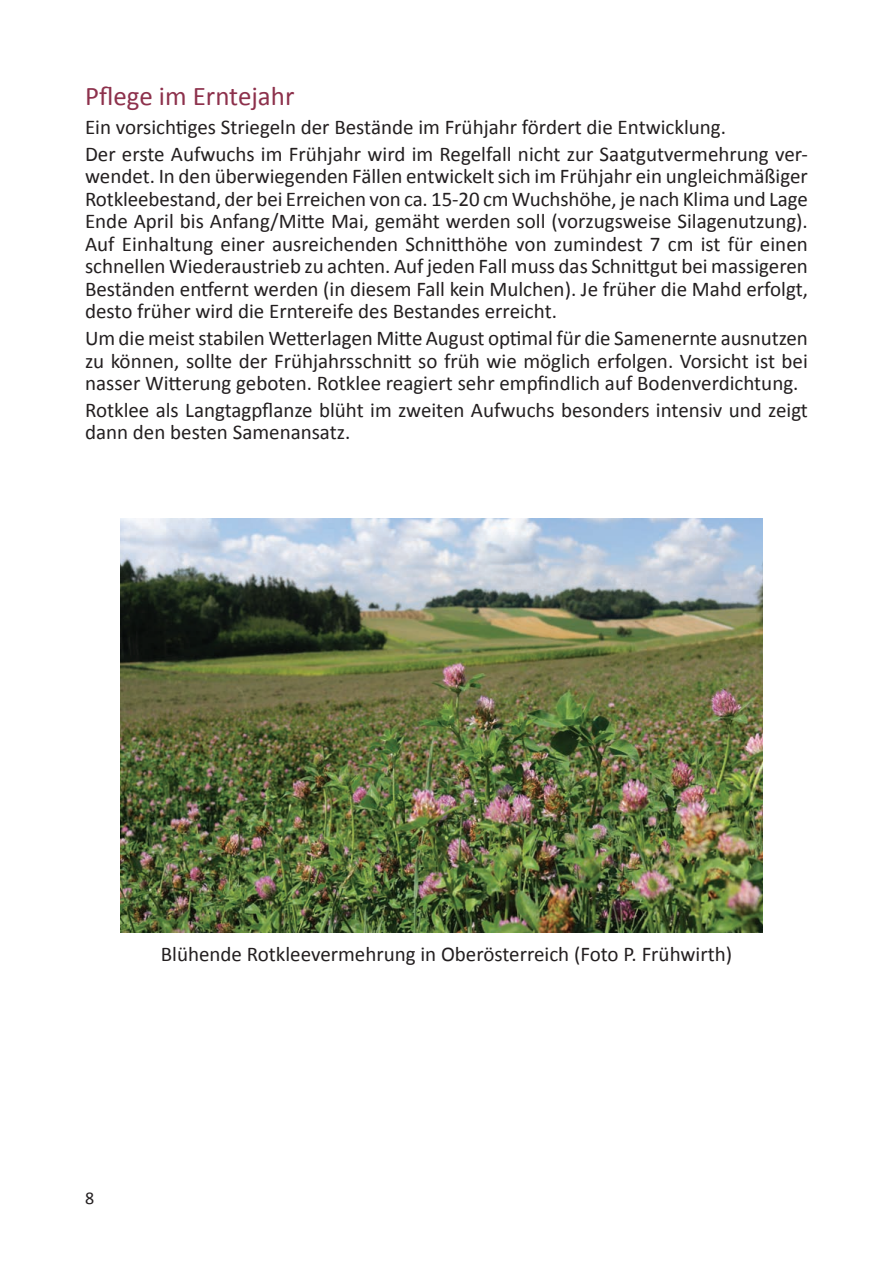
<style>
.page{position:relative;width:893px;height:1263px;background:#fff}
.page>*{position:absolute;margin:0;border:0;box-sizing:border-box;transform-origin:0 0}
.t1{font:27px "Calibri";color:#8d314c}
.t2{font:21px/22.5px "Calibri";color:#231f20}
.t3{font:18px "Calibri";color:#231f20}
</style>
<div class="page">
<img style="left:120px;top:519px;width:643px;height:414px">
<p class="t1" style="left:85px;top:79px;width:211px">Pflege im Erntejahr</p>
<p class="t2" style="left:85px;top:114px;width:724px;line-height:26.7px">Ein vorsichtiges Striegeln der Bestände im Frühjahr fördert die Entwicklung.<br>Der erste Aufwuchs im Frühjahr wird im Regelfall nicht zur Saatgutvermehrung ver-</p>
<p class="t2" style="left:85px;top:165px;width:724px;text-align:justify">wendet. In den überwiegenden Fällen entwickelt sich im Frühjahr ein ungleichmäßiger Rotkleebestand, der bei Erreichen von ca. 15-20 cm Wuchshöhe, je nach Klima und Lage Ende April bis Anfang/Mitte Mai, gemäht werden soll (vorzugsweise Silagenutzung).<br>Auf Einhaltung einer ausreichenden Schnitthöhe von zumindest 7 cm ist für einen schnellen Wiederaustrieb zu achten. Auf jeden Fall muss das Schnittgut bei massigeren Beständen entfernt werden (in diesem Fall kein Mulchen). Je früher die Mahd erfolgt, desto früher wird die Erntereife des Bestandes erreicht.</p>
<p class="t2" style="left:85px;top:327px;width:724px;text-align:justify">Um die meist stabilen Wetterlagen Mitte August optimal für die Samenernte ausnutzen zu können, sollte der Frühjahrsschnitt so früh wie möglich erfolgen. Vorsicht ist bei nasser Witterung geboten. Rotklee reagiert sehr empfindlich auf Bodenverdichtung.</p>
<p class="t2" style="left:85px;top:399px;width:724px">Rotklee als Langtagpflanze blüht im zweiten Aufwuchs besonders intensiv und zeigt dann den besten Samenansatz.</p>
<p class="t2" style="left:161px;top:942px;width:573px">Blühende Rotkleevermehrung in Oberösterreich (Foto P. Frühwirth)</p>
<p class="t3" style="left:85px;top:1187px;width:11px">8</p>
</div>
